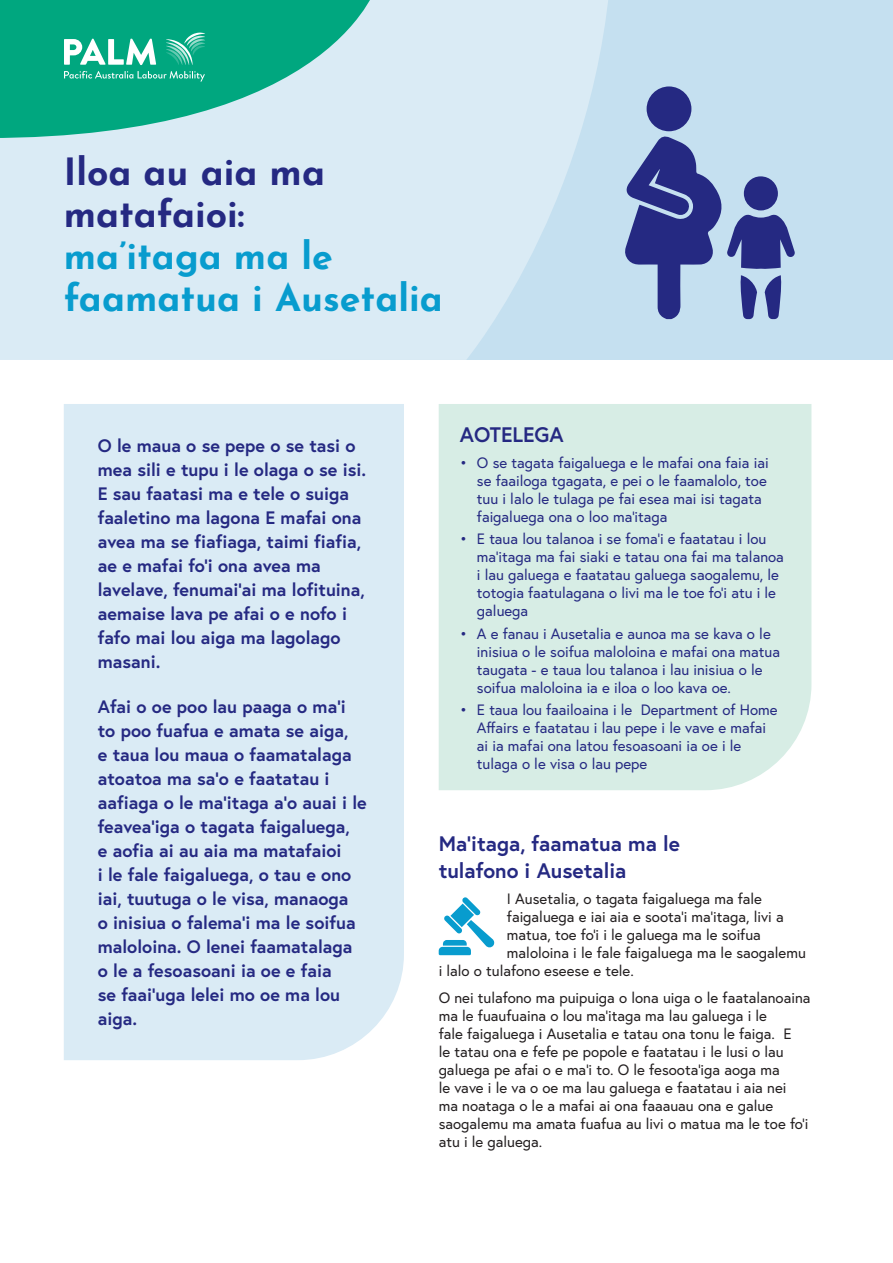
<style>
.page{position:relative;width:893px;height:1263px;background:#fff}
.page>*{position:absolute;margin:0;border:0;box-sizing:border-box;transform-origin:0 0}
.t1{font:700 37.5px/42px "Josefin Sans";color:#089cce}
.t2{font:700 21px/27px "Europa";color:#252982}
.t3{font:700 18px/24px "Europa";color:#252982}
.t4{font:15px/18px "Europa";color:#252982}
.Body{font:15px/18px "Europa";color:#231f20}
.s1{color:#252982}
</style>
<div class="page">
<div style="left:320px;top:0;width:573px;height:360px;background:#c5e0f0"></div>
<svg style="left:0;top:0;width:608px;height:360px;background:#d7e9f4"></svg>
<svg style="left:0;top:0;width:379px;height:138px;background:#41bba2"></svg>
<svg style="left:64px;top:39px;width:92px;height:26px"></svg>
<svg style="left:64px;top:71px;width:141px;height:11px;background:#32b898"></svg>
<svg style="left:166px;top:33px;width:39px;height:32px"></svg>
<svg style="left:625px;top:136px;width:170px;height:183px"></svg>
<div style="left:647px;top:86px;width:44px;height:45px;background:#252982;border-radius:50%"></div>
<svg style="left:439px;top:897px;width:56px;height:58px"></svg>
<div style="left:64px;top:404px;width:340px;height:656px;background:#daebf5"></div>
<div style="left:439px;top:404px;width:372px;height:386px;background:#d7ede5"></div>
<h1 class="t1" style="left:64px;top:146px;width:380px"><span class="s1">Iloa au aia ma matafaioi:<br></span>ma’itaga ma le faamatua i Ausetalia</h1>
<h3 class="t3" style="left:98px;top:433px;width:270px">O le maua o se pepe o se tasi o mea sili e tupu i le olaga o se isi.<br>E sau faatasi ma e tele o suiga faaletino ma lagona E mafai ona avea ma se fiafiaga, taimi fiafia, ae e mafai fo’i ona avea ma lavelave, fenumai’ai ma lofituina, aemaise lava pe afai o e nofo i fafo mai lou aiga ma lagolago masani.</h3>
<h3 class="t3" style="left:98px;top:694px;width:271px">Afai o oe poo lau paaga o ma’i to poo fuafua e amata se aiga,<br>e taua lou maua o faamatalaga atoatoa ma sa’o e faatatau i aafiaga o le ma’itaga a’o auai i le feavea’iga o tagata faigaluega,<br>e aofia ai au aia ma matafaioi<br>i le fale faigaluega, o tau e ono iai, tuutuga o le visa, manaoga<br>o inisiua o falema’i ma le soifua maloloina. O lenei faamatalaga o le a fesoasoani ia oe e faia<br>se faai’uga lelei mo oe ma lou aiga.</h3>
<h3 class="t2" style="left:460px;top:420px;width:105px">AOTELEGA</h3>
<p class="t4" style="left:477px;top:454px;width:293px;text-indent:-17px">• O se tagata faigaluega e le mafai ona faia iai se faailoga tgagata, e pei o le faamalolo, toe tuu i lalo le tulaga pe fai esea mai isi tagata faigaluega ona o loo ma’itaga</p>
<p class="t4" style="left:477px;top:530px;width:308px;text-indent:-17px">• E taua lou talanoa i se foma’i e faatatau i lou ma’itaga ma fai siaki e tatau ona fai ma talanoa i lau galuega e faatatau galuega saogalemu, le totogia faatulagana o livi ma le toe fo’i atu i le galuega</p>
<p class="t4" style="left:477px;top:624px;width:305px;text-indent:-17px">• A e fanau i Ausetalia e aunoa ma se kava o le inisiua o le soifua maloloina e mafai ona matua taugata - e taua lou talanoa i lau inisiua o le soifua maloloina ia e iloa o loo kava oe.</p>
<p class="t4" style="left:477px;top:700px;width:302px;text-indent:-17px">• E taua lou faailoaina i le Department of Home Affairs e faatatau i lau pepe i le vave e mafai ai ia mafai ona latou fesoasoani ia oe i le tulaga o le visa o lau pepe</p>
<h3 class="t2" style="left:439px;top:829px;width:243px">Ma’itaga, faamatua ma le tulafono i Ausetalia</h3>
<p class="Body" style="left:507px;top:890px;width:257px">I Ausetalia, o tagata faigaluega ma fale</p>
<p class="Body" style="left:507px;top:908px;width:278px">faigaluega e iai aia e soota’i ma’itaga, livi a</p>
<p class="Body" style="left:507px;top:926px;width:255px">matua, toe fo’i i le galuega ma le soifua</p>
<p class="Body" style="left:507px;top:944px;width:300px">maloloina i le fale faigaluega ma le saogalemu</p>
<p class="Body" style="left:439px;top:962px;width:197px">i lalo o tulafono eseese e tele.</p>
<p class="Body" style="left:439px;top:988px;width:373px">O nei tulafono ma puipuiga o lona uiga o le faatalanoaina ma le fuaufuaina o lou ma’itaga ma lau galuega i le<br>fale faigaluega i Ausetalia e tatau ona tonu le faiga. E<br>le tatau ona e fefe pe popole e faatatau i le lusi o lau galuega pe afai o e ma’i to. O le fesoota’iga aoga ma<br>le vave i le va o oe ma lau galuega e faatatau i aia nei<br>ma noataga o le a mafai ai ona faaauau ona e galue saogalemu ma amata fuafua au livi o matua ma le toe fo’i atu i le galuega.</p>
</div>
